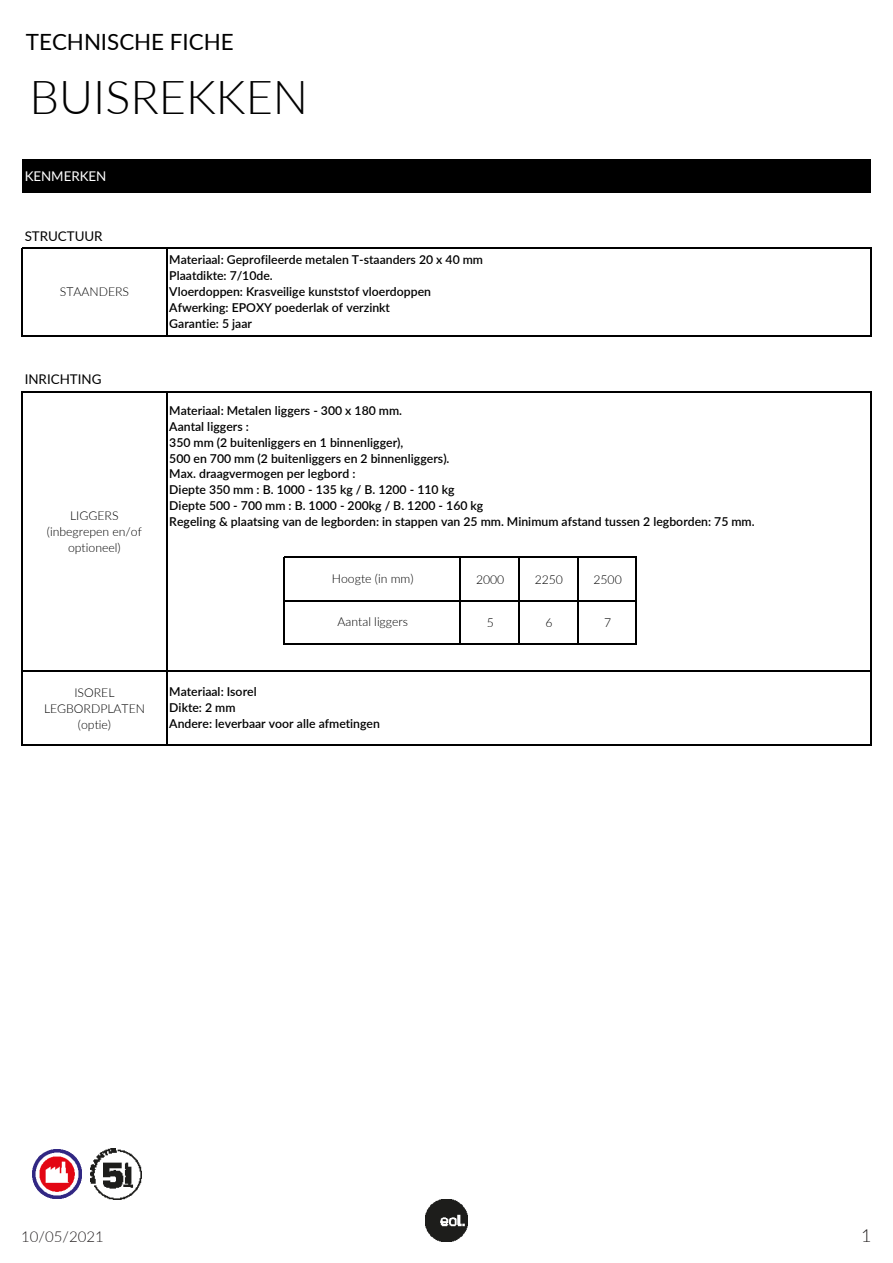
<style>
.page{position:relative;width:893px;height:1263px;background:#fff}
.page>*{position:absolute;margin:0;border:0;box-sizing:border-box;transform-origin:0 0}
.t1{font:300 46.8px "Lato";color:#000}
.t2{font:22.35px "Lato";color:#000}
.t3{font:300 18px "Lato";color:#231f20}
.t4{font:300 15px "Lato";color:#231f20}
.t5{font:13.35px "Lato";letter-spacing:-.005em;color:#000}
.t6{font:13.35px "Lato";letter-spacing:-.005em;color:#fff}
.t7{font:600 12.3px/15.9px "Lato";color:#000}
.t8{font:300 12.3px/15.9px "Lato";color:#000;text-align:center}
</style>
<div class="page">
<img style="left:425px;top:1199px;width:43px;height:43px">
<img style="left:32px;top:1149px;width:50px;height:50px">
<img style="left:91px;top:1148px;width:51px;height:51px">
<div style="left:23px;top:159px;width:848px;height:34px;background:#000"></div>
<hr style="left:21px;top:248px;width:1px;height:89px;background:#000">
<hr style="left:166px;top:249px;width:1px;height:88px;background:#000">
<hr style="left:871px;top:249px;width:1px;height:88px;background:#000">
<hr style="left:21px;top:391px;width:1px;height:355px;background:#000">
<hr style="left:166px;top:392px;width:1px;height:354px;background:#000">
<hr style="left:871px;top:392px;width:1px;height:354px;background:#000">
<hr style="left:283px;top:557px;width:2px;height:88px;background:#000">
<hr style="left:460px;top:558px;width:1px;height:87px;background:#000">
<hr style="left:518px;top:558px;width:1px;height:87px;background:#000">
<hr style="left:577px;top:558px;width:1px;height:87px;background:#000">
<hr style="left:636px;top:558px;width:1px;height:87px;background:#000">
<hr style="left:22px;top:248px;width:850px;height:1px;background:#000">
<hr style="left:22px;top:335px;width:850px;height:2px;background:#000">
<hr style="left:22px;top:391px;width:850px;height:1px;background:#000">
<hr style="left:285px;top:557px;width:352px;height:1px;background:#000">
<hr style="left:285px;top:600px;width:352px;height:1px;background:#000">
<hr style="left:285px;top:644px;width:352px;height:1px;background:#000">
<hr style="left:22px;top:671px;width:850px;height:1px;background:#000">
<hr style="left:22px;top:745px;width:850px;height:1px;background:#000">
<p class="t2" style="left:26px;top:26px;width:209px">TECHNISCHE FICHE</p>
<p class="t1" style="left:29px;top:64px;width:280px">BUISREKKEN</p>
<p class="t6" style="left:25px;top:167px;width:83px">KENMERKEN</p>
<p class="t5" style="left:25px;top:226px;width:79px">STRUCTUUR</p>
<p class="t8" style="left:60px;top:283px;width:71px">STAANDERS</p>
<p class="t5" style="left:25px;top:370px;width:78px">INRICHTING</p>
<p class="t8" style="left:47px;top:507px;width:96px">LIGGERS (inbegrepen en/of optioneel)</p>
<p class="t8" style="left:44px;top:684px;width:103px">ISOREL<br>LEGBORDPLATEN (optie)</p>
<p class="t7" style="left:169px;top:252px;width:315px">Materiaal: Geprofileerde metalen T-staanders 20 x 40 mm Plaatdikte: 7/10de.<br>Vloerdoppen: Krasveilige kunststof vloerdoppen Afwerking: EPOXY poederlak of verzinkt<br>Garantie: 5 jaar</p>
<p class="t7" style="left:169px;top:402px;width:587px">Materiaal: Metalen liggers - 300 x 180 mm.<br>Aantal liggers :<br>350 mm (2 buitenliggers en 1 binnenligger),<br>500 en 700 mm (2 buitenliggers en 2 binnenliggers).<br>Max. draagvermogen per legbord :<br>Diepte 350 mm : B. 1000 - 135 kg / B. 1200 - 110 kg<br>Diepte 500 - 700 mm : B. 1000 - 200kg / B. 1200 - 160 kg<br>Regeling &amp; plaatsing van de legborden: in stappen van 25 mm. Minimum afstand tussen 2 legborden: 75 mm.</p>
<p class="t8" style="left:332px;top:570px;width:83px">Hoogte (in mm)</p>
<p class="t8" style="left:338px;top:614px;width:72px">Aantal liggers</p>
<p class="t7" style="left:169px;top:683px;width:212px">Materiaal: Isorel<br>Dikte: 2 mm<br>Andere: leverbaar voor alle afmetingen</p>
<p class="t8" style="left:476px;top:571px;width:30px">2000</p>
<p class="t8" style="left:535px;top:571px;width:30px">2250</p>
<p class="t8" style="left:593px;top:571px;width:30px">2500</p>
<p class="t8" style="left:487px;top:614px;width:9px">5</p>
<p class="t8" style="left:545px;top:614px;width:9px">6</p>
<p class="t8" style="left:604px;top:614px;width:9px">7</p>
<p class="t4" style="left:21px;top:1226px;width:84px">10/05/2021</p>
<h3 class="t3" style="left:861px;top:1223px;width:12px">1</h3>
</div>
